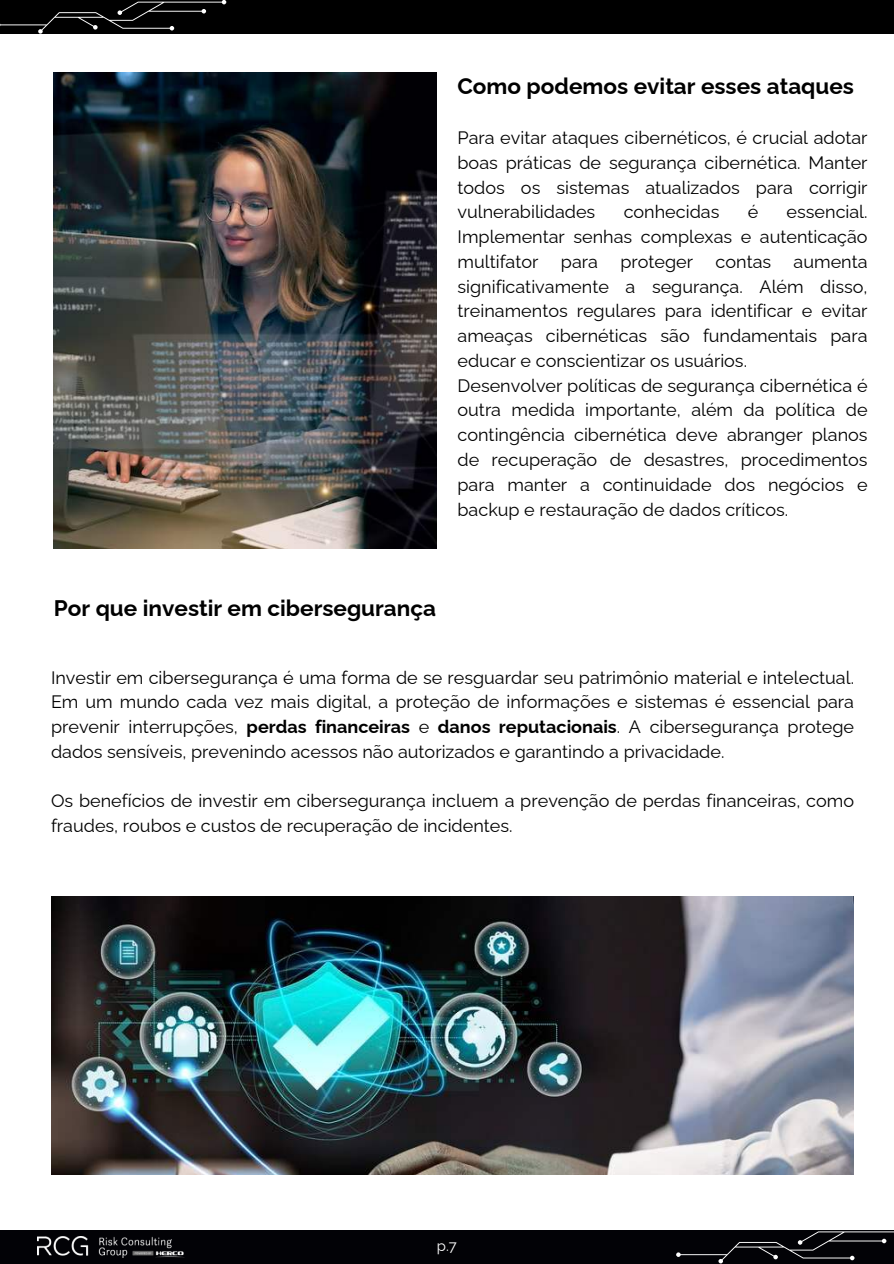
<style>
.page{position:relative;width:894px;height:1264px;background:#fff}
.page>*{position:absolute;margin:0;border:0;box-sizing:border-box;transform-origin:0 0}
.t1{font:700 22.5px "Raleway";color:#000}
.t2{font:18px/24.8px "Raleway";color:#000;text-align:justify}
.t3{font:14.85px "Raleway";color:#fff}
.s1{font-weight:700}
</style>
<div class="page">
<div style="left:0;top:0;width:893px;height:34px;background:#000"></div>
<div style="left:0;top:1229px;width:893px;height:34px;background:#020206"></div>
<svg style="left:0;top:0;width:226px;height:34px"></svg>
<svg style="left:676px;top:1229px;width:217px;height:34px"></svg>
<img style="left:37px;top:1236px;width:147px;height:21px">
<img style="left:54px;top:73px;width:382px;height:475px">
<img style="left:51px;top:896px;width:802px;height:278px">
<p class="t1" style="left:457px;top:68px;width:398px">Como podemos evitar esses ataques</p>
<p class="t2" style="left:457px;top:123px;width:411px">Para evitar ataques cibernéticos, é crucial adotar boas práticas de segurança cibernética. Manter todos os sistemas atualizados para corrigir vulnerabilidades</p>
<p class="t2" style="left:457px;top:198px;width:411px;text-align:left;text-indent:329px">essencial.<br>Implementar senhas complexas e autenticação multifator para proteger contas aumenta significativamente a segurança. Além disso, treinamentos regulares para identificar e evitar ameaças cibernéticas são fundamentais para educar e conscientizar os usuários.<br>Desenvolver políticas de segurança cibernética é outra medida importante, além da política de contingência cibernética deve abranger planos de recuperação de desastres, procedimentos para manter a continuidade dos negócios e backup e restauração de dados críticos.</p>
<p class="t2" style="left:623px;top:198px;width:97px">conhecidas</p>
<p class="t2" style="left:747px;top:198px;width:12px">é</p>
<p class="t1" style="left:54px;top:590px;width:383px">Por que investir em cibersegurança</p>
<p class="t2" style="left:51px;top:663px;width:804px">Investir em cibersegurança é uma forma de se resguardar seu patrimônio material e intelectual.<br>Em um mundo cada vez mais digital, a proteção de informações e sistemas é essencial para prevenir interrupções, <span class="s1">perdas financeiras</span> e <span class="s1">danos reputacionais</span>. A cibersegurança protege dados sensíveis, prevenindo acessos não autorizados e garantindo a privacidade.</p>
<p class="t2" style="left:51px;top:786px;width:804px">Os benefícios de investir em cibersegurança incluem a prevenção de perdas financeiras, como fraudes, roubos e custos de recuperação de incidentes.</p>
<p class="t3" style="left:436px;top:1234px;width:21px">p.7</p>
</div>
